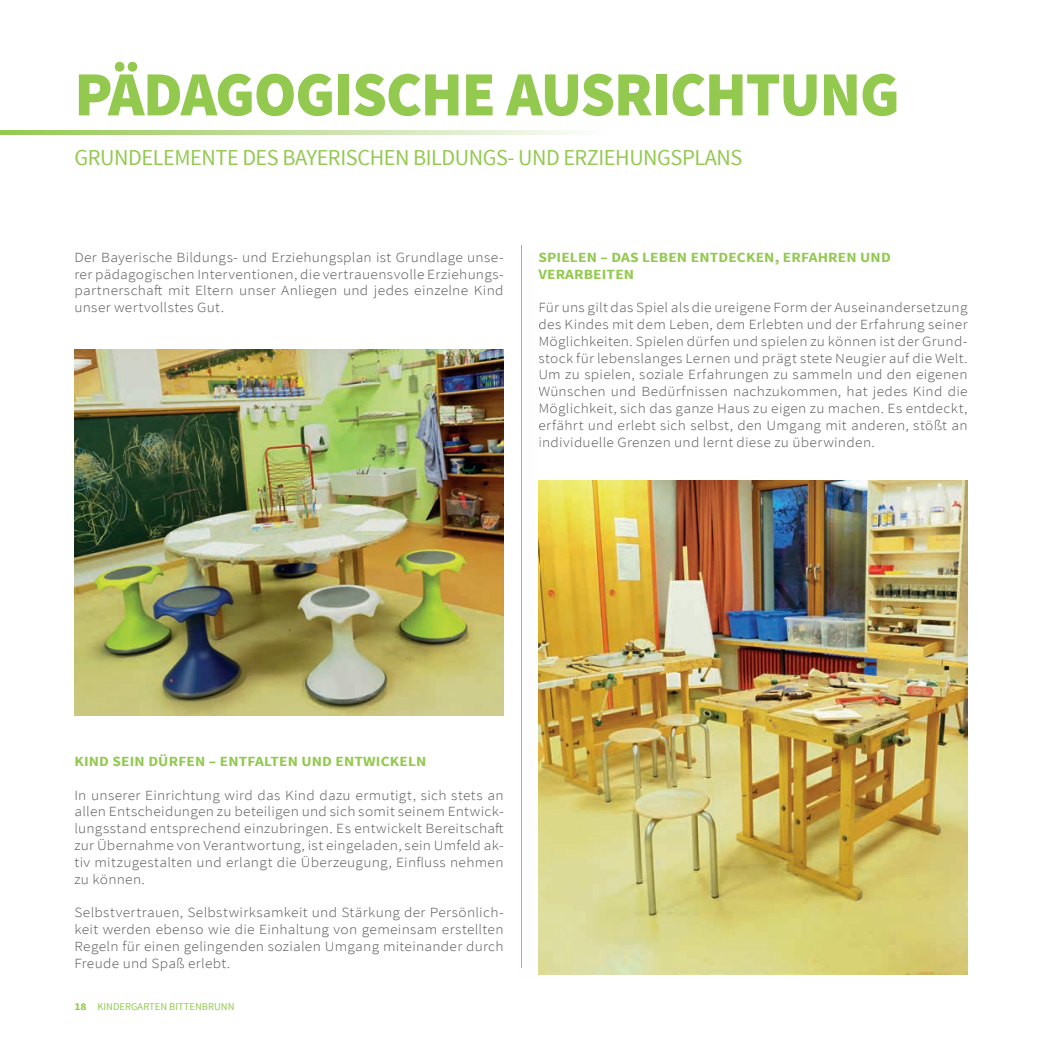
<style>
.page{position:relative;width:1042px;height:1042px;background:#fff}
.page>*{position:absolute;margin:0;border:0;box-sizing:border-box;transform-origin:0 0}
.t1{font:900 63px "Source Sans Pro";letter-spacing:-.02em;color:#92c94e}
.t2{font:22.75px "Source Sans Pro";letter-spacing:-.02em;color:#92c94e}
.t3{font:300 14px/16.8px "Source Sans Pro";letter-spacing:.02em;color:#57585a;text-align:justify;scale:1.1 1}
.t4{font:700 14px/16.8px "Source Sans Pro";letter-spacing:.01em;color:#92c94e;scale:1.1 1}
.t5{font:10.5px "Source Sans Pro";color:#92c94e}
.s1{font-weight:700}
</style>
<div class="page">
<svg style="left:0;top:130px;width:576px;height:5px;background:#c5e0a0"></svg>
<img style="left:74px;top:349px;width:430px;height:366px">
<img style="left:540px;top:480px;width:427px;height:494px">
<img style="left:521px;top:387px;width:19px;height:588px">
<svg style="left:538px;top:253px;width:2px;height:22px"></svg>
<svg style="left:539px;top:303px;width:1px;height:144px"></svg>
<hr style="left:521px;top:245px;width:1px;height:722px;background:#92c94e">
<h1 class="t1" style="left:74px;top:53px;width:827px">PÄDAGOGISCHE AUSRICHTUNG</h1>
<h2 class="t2" style="left:74px;top:143px;width:669px">GRUNDELEMENTE DES BAYERISCHEN BILDUNGS- UND ERZIEHUNGSPLANS</h2>
<p class="t3" style="left:74px;top:249px;width:392px">Der Bayerische Bildungs- und Erziehungsplan ist Grundlage unse&shy;rer pädagogischen Interventionen, die vertrauensvolle Erziehungs&shy;partnerschaft mit Eltern unser Anliegen und jedes einzelne Kind unser wertvollstes Gut.</p>
<p class="t4" style="left:538px;top:249px;width:322px">SPIELEN – DAS LEBEN ENTDECKEN, ERFAHREN UND<br>VERARBEITEN</p>
<p class="t3" style="left:538px;top:299px;width:392px">Für uns gilt das Spiel als die ureigene Form der Auseinandersetzung des Kindes mit dem Leben, dem Erlebten und der Erfahrung seiner Möglichkeiten. Spielen dürfen und spielen zu können ist der Grund&shy;stock für lebenslanges Lernen und prägt stete Neugier auf die Welt.<br>Um zu spielen, soziale Erfahrungen zu sammeln und den eigenen Wünschen und Bedürfnissen nachzukommen, hat jedes Kind die Möglichkeit, sich das ganze Haus zu eigen zu machen. Es entdeckt, erfährt und erlebt sich selbst, den Umgang mit anderen, stößt an individuelle Grenzen und lernt diese zu überwinden.</p>
<p class="t4" style="left:74px;top:753px;width:321px">KIND SEIN DÜRFEN – ENTFALTEN UND ENTWICKELN</p>
<p class="t3" style="left:74px;top:786px;width:392px">In unserer Einrichtung wird das Kind dazu ermutigt, sich stets an allen Entscheidungen zu beteiligen und sich somit seinem Entwick&shy;lungsstand entsprechend einzubringen. Es entwickelt Bereitschaft zur Übernahme von Verantwortung, ist eingeladen, sein Umfeld ak&shy;tiv mitzugestalten und erlangt die Überzeugung, Einfluss nehmen zu können.</p>
<p class="t3" style="left:74px;top:904px;width:392px">Selbstvertrauen, Selbstwirksamkeit und Stärkung der Persönlich&shy;keit werden ebenso wie die Einhaltung von gemeinsam erstellten Regeln für einen gelingenden sozialen Umgang miteinander durch Freude und Spaß erlebt.</p>
<p class="t5" style="left:74px;top:1000px;width:162px"><span class="s1">18</span> KINDERGARTEN BITTENBRUNN</p>
</div>
